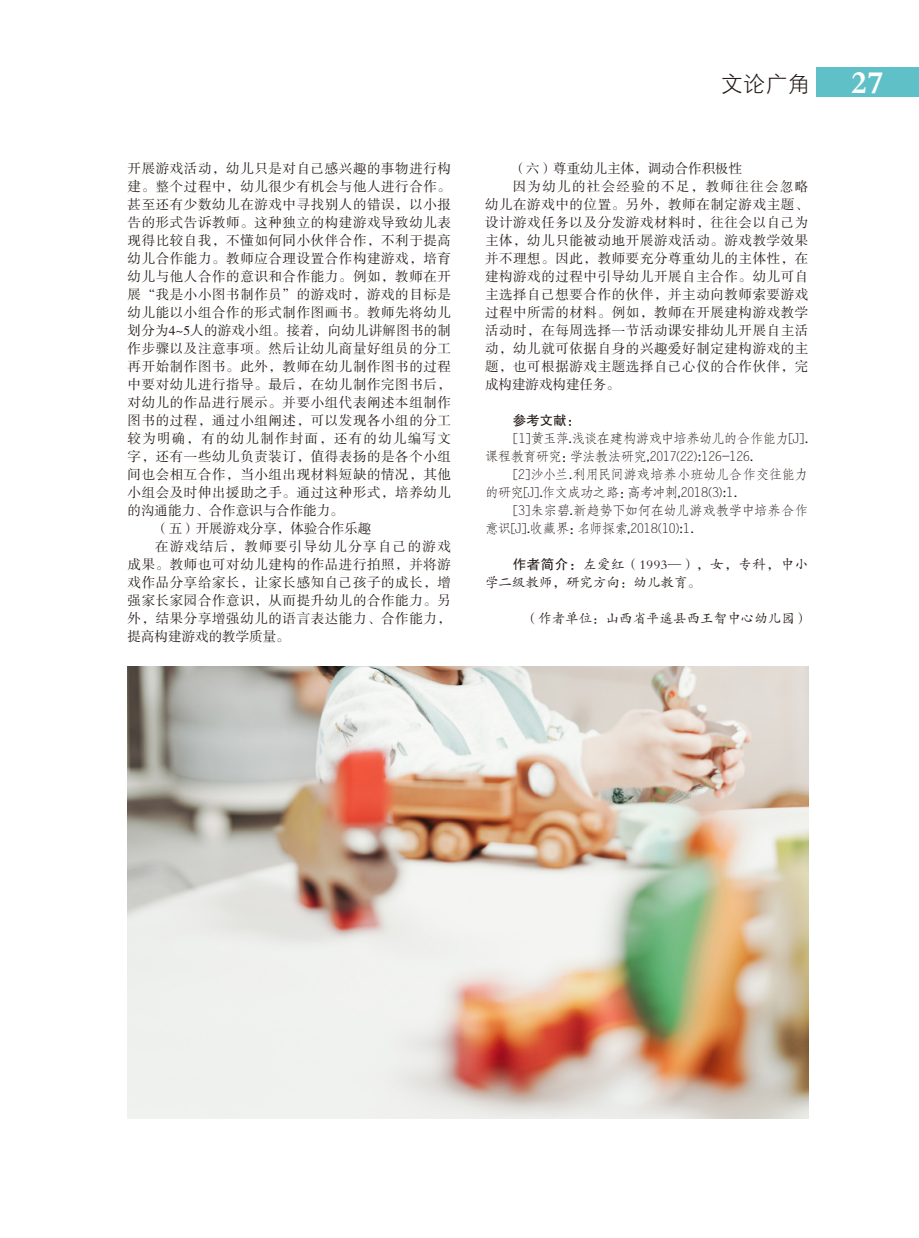
<style>
.page{position:relative;width:919px;height:1238px;background:#fff}
.page>*{position:absolute;margin:0;border:0;box-sizing:border-box;transform-origin:0 0}
.t1{font:22.5px "FZXH1 K GBK1 0";color:#231916}
.t2{font:13.5px "FZSSK GBK1 0";letter-spacing:.045em;color:#231916}
.t3{font:13.5px/18px "FZFSK GBK1 0";letter-spacing:-.05em;color:#231916}
.t4{font:13.5px "FZSSK GBK1 0";color:#231916}
.t5{font:13.5px/18px "FZKTK GBK1 0";color:#231916}
.t6{font:13.5px "FZSSK GBK1 0";letter-spacing:.1em;color:#231916}
.t7{font:13.5px "FZSSK GBK1 0";letter-spacing:.015em;color:#231916}
.t8{font:13.5px "FZSSK GBK1 0";letter-spacing:.09em;color:#231916}
.t9{font:13.5px "FZHTK GBK1 0";color:#231916}
.s1{font-family:"FZDBSK GBK1 0";font-size:33px;color:#fff}
.s2{font-family:"FZHTK GBK1 0"}
</style>
<div class="page">
<div style="left:816px;top:68px;width:102px;height:29px;background:#5fc1c7"></div>
<img style="left:128px;top:666px;width:680px;height:452px">
<p class="t2" style="left:128px;top:162px;width:325px">开展游戏活动，幼儿只是对自己感兴趣的事物进行构</p>
<p class="t2" style="left:128px;top:180px;width:325px">建。整个过程中，幼儿很少有机会与他人进行合作。</p>
<p class="t2" style="left:128px;top:198px;width:325px">甚至还有少数幼儿在游戏中寻找别人的错误，以小报</p>
<p class="t2" style="left:128px;top:216px;width:325px">告的形式告诉教师。这种独立的构建游戏导致幼儿表</p>
<p class="t2" style="left:128px;top:234px;width:325px">现得比较自我，不懂如何同小伙伴合作，不利于提高</p>
<p class="t2" style="left:128px;top:252px;width:325px">幼儿合作能力。教师应合理设置合作构建游戏，培育</p>
<p class="t2" style="left:128px;top:269px;width:325px">幼儿与他人合作的意识和合作能力。例如，教师在开</p>
<p class="t2" style="left:128px;top:287px;width:325px">展“我是小小图书制作员”的游戏时，游戏的目标是</p>
<p class="t2" style="left:128px;top:305px;width:325px">幼儿能以小组合作的形式制作图画书。教师先将幼儿</p>
<p class="t7" style="left:128px;top:323px;width:325px">划分为4~5人的游戏小组。接着，向幼儿讲解图书的制</p>
<p class="t2" style="left:128px;top:341px;width:325px">作步骤以及注意事项。然后让幼儿商量好组员的分工</p>
<p class="t2" style="left:128px;top:359px;width:325px">再开始制作图书。此外，教师在幼儿制作图书的过程</p>
<p class="t2" style="left:128px;top:377px;width:325px">中要对幼儿进行指导。最后，在幼儿制作完图书后，</p>
<p class="t2" style="left:128px;top:395px;width:325px">对幼儿的作品进行展示。并要小组代表阐述本组制作</p>
<p class="t2" style="left:128px;top:413px;width:325px">图书的过程，通过小组阐述，可以发现各小组的分工</p>
<p class="t8" style="left:128px;top:431px;width:325px">较为明确，有的幼儿制作封面，还有的幼儿编写文</p>
<p class="t2" style="left:128px;top:449px;width:325px">字，还有一些幼儿负责装订，值得表扬的是各个小组</p>
<p class="t2" style="left:128px;top:467px;width:325px">间也会相互合作，当小组出现材料短缺的情况，其他</p>
<p class="t2" style="left:128px;top:485px;width:325px">小组会及时伸出援助之手。通过这种形式，培养幼儿</p>
<p class="t4" style="left:128px;top:503px;width:217px">的沟通能力、合作意识与合作能力。</p>
<p class="t4" style="left:155px;top:521px;width:217px">（五）开展游戏分享，体验合作乐趣</p>
<p class="t6" style="left:155px;top:539px;width:297px">在游戏结后，教师要引导幼儿分享自己的游戏</p>
<p class="t2" style="left:128px;top:557px;width:325px">成果。教师也可对幼儿建构的作品进行拍照，并将游</p>
<p class="t2" style="left:128px;top:575px;width:325px">戏作品分享给家长，让家长感知自己孩子的成长，增</p>
<p class="t2" style="left:128px;top:593px;width:325px">强家长家园合作意识，从而提升幼儿的合作能力。另</p>
<p class="t2" style="left:128px;top:611px;width:325px">外，结果分享增强幼儿的语言表达能力、合作能力，</p>
<p class="t4" style="left:128px;top:629px;width:163px">提高构建游戏的教学质量。</p>
<h1 class="t1" style="left:720px;top:71px;width:165px">文论广角 <span class="s1">27</span></h1>
<p class="t4" style="left:512px;top:161px;width:231px">（六）尊重幼儿主体，调动合作积极性</p>
<p class="t6" style="left:512px;top:179px;width:297px">因为幼儿的社会经验的不足，教师往往会忽略</p>
<p class="t2" style="left:485px;top:197px;width:325px">幼儿在游戏中的位置。另外，教师在制定游戏主题、</p>
<p class="t2" style="left:485px;top:215px;width:325px">设计游戏任务以及分发游戏材料时，往往会以自己为</p>
<p class="t2" style="left:485px;top:233px;width:325px">主体，幼儿只能被动地开展游戏活动。游戏教学效果</p>
<p class="t2" style="left:485px;top:251px;width:325px">并不理想。因此，教师要充分尊重幼儿的主体性，在</p>
<p class="t2" style="left:485px;top:269px;width:325px">建构游戏的过程中引导幼儿开展自主合作。幼儿可自</p>
<p class="t2" style="left:485px;top:287px;width:325px">主选择自己想要合作的伙伴，并主动向教师索要游戏</p>
<p class="t2" style="left:485px;top:305px;width:325px">过程中所需的材料。例如，教师在开展建构游戏教学</p>
<p class="t2" style="left:485px;top:323px;width:325px">活动时，在每周选择一节活动课安排幼儿开展自主活</p>
<p class="t2" style="left:485px;top:341px;width:325px">动，幼儿就可依据自身的兴趣爱好制定建构游戏的主</p>
<p class="t2" style="left:485px;top:359px;width:325px">题，也可根据游戏主题选择自己心仪的合作伙伴，完</p>
<p class="t4" style="left:485px;top:377px;width:136px">成构建游戏构建任务。</p>
<p class="t9" style="left:512px;top:413px;width:69px">参考文献：</p>
<p class="t3" style="left:485px;top:430px;width:325px;text-indent:28px">[1]黄玉萍.浅谈在建构游戏中培养幼儿的合作能力[J].课程教育研究：学法教法研究,2017(22):126-126.</p>
<p class="t3" style="left:485px;top:466px;width:325px;text-indent:28px">[2]沙小兰.利用民间游戏培养小班幼儿合作交往能力的研究[J].作文成功之路：高考冲刺,2018(3):1.</p>
<p class="t3" style="left:485px;top:502px;width:325px;text-indent:28px">[3]朱宗碧.新趋势下如何在幼儿游戏教学中培养合作意识[J].收藏界：名师探索,2018(10):1.</p>
<p class="t5" style="left:485px;top:556px;width:325px;text-indent:28px"><span class="s2">作者简介：</span>左爱红（1993—），女，专科，中小学二级教师，研究方向：幼儿教育。</p>
<p class="t5" style="left:524px;top:610px;width:285px">（作者单位：山西省平遥县西王智中心幼儿园）</p>
</div>
